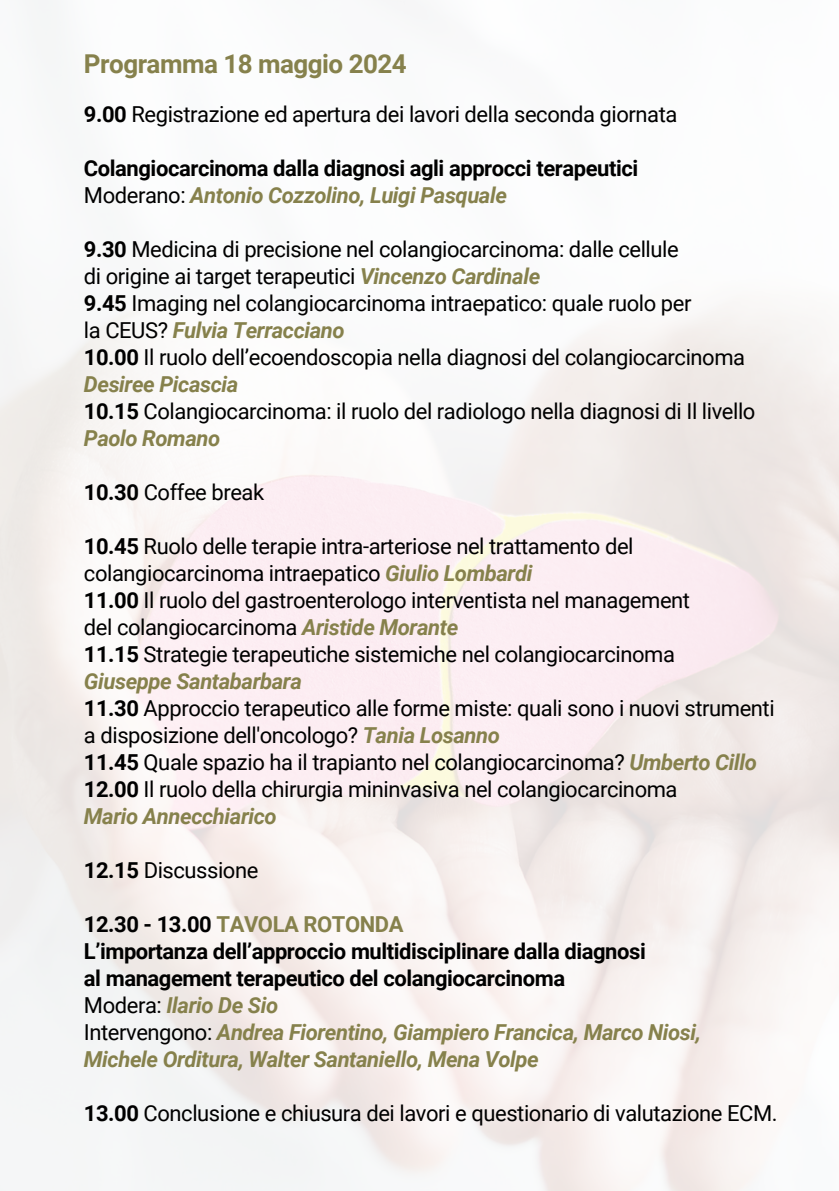
<style>
.page{position:relative;width:839px;height:1191px;background:#fff}
.page>*{position:absolute;margin:0;border:0;box-sizing:border-box;transform-origin:0 0}
.t1{font:700 26px "Roboto";letter-spacing:-.02em;color:#86814c}
.t2{font:22px/27px "Roboto";letter-spacing:-.02em;color:#000}
.t3{font:700 22px/27px "Roboto";letter-spacing:-.02em;color:#000}
.s1{font-weight:700}
.s2{font-weight:400}
.s3{font-style:italic;color:#86814c}
.s4{font-weight:700;font-style:italic;color:#86814c}
.s5{color:#86814c}
</style>
<div class="page">
<p class="t1" style="left:84px;top:49px;width:324px">Programma 18 maggio 2024</p>
<p class="t2" style="left:84px;top:101px;width:595px"><span class="s1">9.00</span> Registrazione ed apertura dei lavori della seconda giornata</p>
<p class="t3" style="left:84px;top:155px;width:555px">Colangiocarcinoma dalla diagnosi agli approcci terapeutici<br><span class="s2">Moderano:</span> <span class="s3">Antonio Cozzolino, Luigi Pasquale</span></p>
<p class="t2" style="left:84px;top:236px;width:673px"><span class="s1">9.30</span> Medicina di precisione nel colangiocarcinoma: dalle cellule<br>di origine ai target terapeutici <span class="s4">Vincenzo Cardinale<br></span><span class="s1">9.45</span> Imaging nel colangiocarcinoma intraepatico: quale ruolo per<br>la CEUS? <span class="s4">Fulvia Terracciano<br></span><span class="s1">10.00</span> Il ruolo dell’ecoendoscopia nella diagnosi del colangiocarcinoma <span class="s4">Desiree Picascia<br></span><span class="s1">10.15</span> Colangiocarcinoma: il ruolo del radiologo nella diagnosi di Il livello <span class="s4">Paolo Romano</span></p>
<p class="t2" style="left:84px;top:479px;width:182px"><span class="s1">10.30</span> Coffee break</p>
<p class="t2" style="left:84px;top:533px;width:692px"><span class="s1">10.45</span> Ruolo delle terapie intra-arteriose nel trattamento del colangiocarcinoma intraepatico <span class="s4">Giulio Lombardi<br></span><span class="s1">11.00</span> Il ruolo del gastroenterologo interventista nel management<br>del colangiocarcinoma <span class="s4">Aristide Morante<br></span><span class="s1">11.15</span> Strategie terapeutiche sistemiche nel colangiocarcinoma<br><span class="s4">Giuseppe Santabarbara<br></span><span class="s1">11.30</span> Approccio terapeutico alle forme miste: quali sono i nuovi strumenti a disposizione dell'oncologo? <span class="s4">Tania Losanno<br></span><span class="s1">11.45</span> Quale spazio ha il trapianto nel colangiocarcinoma? <span class="s4">Umberto Cillo </span><span class="s1">12.00</span> Il ruolo della chirurgia mininvasiva nel colangiocarcinoma<br><span class="s4">Mario Annecchiarico</span></p>
<p class="t2" style="left:84px;top:857px;width:176px"><span class="s1">12.15</span> Discussione</p>
<p class="t3" style="left:84px;top:911px;width:618px">12.30 - 13.00 <span class="s5">TAVOLA ROTONDA<br></span>L’importanza dell’approccio multidisciplinare dalla diagnosi<br>al management terapeutico del colangiocarcinoma<br><span class="s2">Modera:</span> <span class="s3">Ilario De Sio<br></span><span class="s2">Intervengono:</span> <span class="s3">Andrea Fiorentino, Giampiero Francica, Marco Niosi, Michele Orditura, Walter Santaniello, Mena Volpe</span></p>
<p class="t2" style="left:84px;top:1100px;width:695px"><span class="s1">13.00</span> Conclusione e chiusura dei lavori e questionario di valutazione ECM.</p>
</div>
